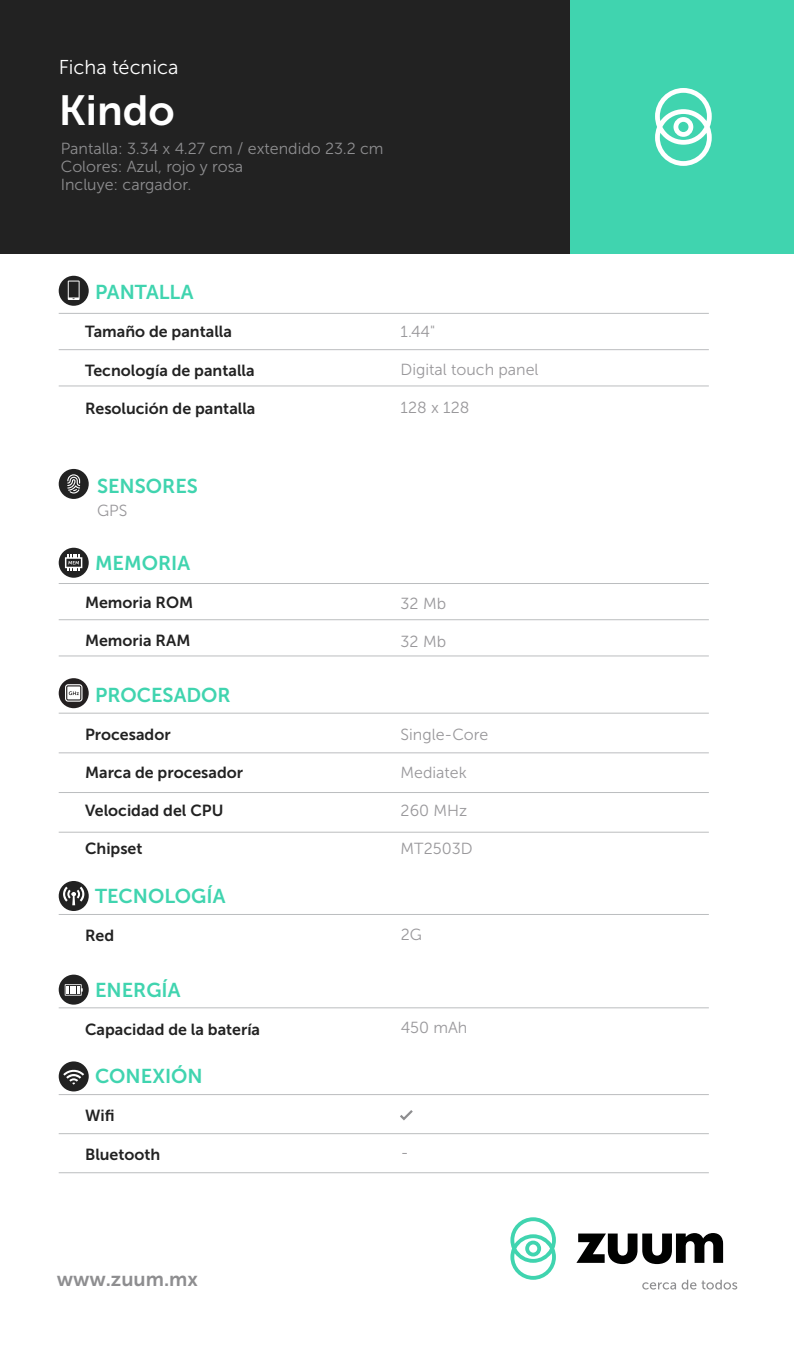
<style>
.page{position:relative;width:794px;height:1356px;background:#fff}
.page>*{position:absolute;margin:0;border:0;box-sizing:border-box;transform-origin:0 0}
.t1{font:42px "Museo Sans 700";color:#fff}
.t2{font:20px "Museo Sans 700";color:#40d4af}
.t3{font:20px "Museo Sans 300";color:#fff}
.t4{font:20px "Museo Sans 700";color:#8e8e90}
.t5{font:16px "Museo Sans 700";color:#222}
.t6{font:16px "Museo Sans 300";color:#99989b}
.t7{font:16px/18px "Museo Sans 300";color:#8e8e90}
</style>
<div class="page">
<hr style="left:59px;top:313px;width:650px;height:1px;background:#bbbdbf">
<hr style="left:59px;top:349px;width:650px;height:1px;background:#bbbdbf">
<hr style="left:59px;top:385px;width:650px;height:1px;background:#bbbdbf">
<hr style="left:59px;top:583px;width:650px;height:1px;background:#bbbdbf">
<hr style="left:59px;top:712px;width:650px;height:1px;background:#bbbdbf">
<hr style="left:59px;top:752px;width:650px;height:1px;background:#bbbdbf">
<hr style="left:59px;top:792px;width:650px;height:1px;background:#bbbdbf">
<hr style="left:59px;top:831px;width:650px;height:1px;background:#bbbdbf">
<hr style="left:59px;top:619px;width:650px;height:1px;background:#bbbdbf">
<hr style="left:59px;top:655px;width:650px;height:1px;background:#bbbdbf">
<hr style="left:59px;top:914px;width:650px;height:1px;background:#bbbdbf">
<hr style="left:59px;top:1007px;width:650px;height:1px;background:#bbbdbf">
<hr style="left:59px;top:1094px;width:650px;height:1px;background:#bbbdbf">
<hr style="left:59px;top:1133px;width:650px;height:1px;background:#bbbdbf">
<hr style="left:59px;top:1172px;width:650px;height:1px;background:#bbbdbf">
<svg style="left:400px;top:1110px;width:13px;height:11px"></svg>
<div style="left:59px;top:276px;width:30px;height:30px;background:#222;border-radius:50%"></div>
<svg style="left:68px;top:280px;width:12px;height:20px"></svg>
<div style="left:59px;top:469px;width:30px;height:30px;background:#222;border-radius:50%"></div>
<svg style="left:67px;top:474px;width:13px;height:19px"></svg>
<div style="left:59px;top:547px;width:30px;height:30px;background:#222;border-radius:50%"></div>
<svg style="left:65px;top:554px;width:17px;height:17px"></svg>
<svg style="left:59px;top:678px;width:30px;height:30px"></svg>
<svg style="left:59px;top:880px;width:30px;height:30px"></svg>
<svg style="left:63px;top:886px;width:21px;height:19px"></svg>
<div style="left:59px;top:974px;width:30px;height:30px;background:#222;border-radius:50%"></div>
<svg style="left:65px;top:984px;width:18px;height:11px"></svg>
<div style="left:59px;top:1061px;width:30px;height:30px;background:#222;border-radius:50%"></div>
<svg style="left:63px;top:1069px;width:21px;height:15px"></svg>
<svg style="left:65px;top:684px;width:17px;height:17px"></svg>
<svg style="left:642px;top:1279px;width:95px;height:10px"></svg>
<svg style="left:510px;top:1217px;width:46px;height:62px"></svg>
<svg style="left:576px;top:1233px;width:147px;height:30px"></svg>
<div style="left:0;top:0;width:571px;height:253px;background:#222"></div>
<div style="left:571px;top:0;width:223px;height:253px;background:#40d4af"></div>
<svg style="left:655px;top:88px;width:56px;height:78px"></svg>
<p class="t3" style="left:59px;top:56px;width:121px">Ficha técnica</p>
<h1 class="t1" style="left:59px;top:87px;width:118px">Kindo</h1>
<p class="t7" style="left:61px;top:139px;width:324px">Pantalla: 3.34 x 4.27 cm / extendido 23.2 cm<br>Colores: Azul, rojo y rosa<br>Incluye: cargador.</p>
<p class="t2" style="left:95px;top:281px;width:100px">PANTALLA</p>
<p class="t5" style="left:85px;top:323px;width:148px">Tamaño de pantalla</p>
<p class="t5" style="left:85px;top:361px;width:171px">Tecnología de pantalla</p>
<p class="t5" style="left:85px;top:399px;width:172px">Resolución de pantalla</p>
<p class="t2" style="left:97px;top:475px;width:102px">SENSORES</p>
<p class="t6" style="left:97px;top:502px;width:32px">GPS</p>
<p class="t2" style="left:95px;top:551px;width:97px">MEMORIA</p>
<p class="t5" style="left:85px;top:593px;width:110px">Memoria ROM</p>
<p class="t5" style="left:85px;top:631px;width:107px">Memoria RAM</p>
<p class="t2" style="left:95px;top:683px;width:137px">PROCESADOR</p>
<p class="t5" style="left:85px;top:725px;width:87px">Procesador</p>
<p class="t5" style="left:85px;top:763px;width:160px">Marca de procesador</p>
<p class="t5" style="left:85px;top:801px;width:140px">Velocidad del CPU</p>
<p class="t5" style="left:85px;top:839px;width:59px">Chipset</p>
<p class="t2" style="left:95px;top:885px;width:132px">TECNOLOGÍA</p>
<p class="t5" style="left:85px;top:926px;width:31px">Red</p>
<p class="t2" style="left:95px;top:978px;width:87px">ENERGÍA</p>
<p class="t5" style="left:85px;top:1020px;width:177px">Capacidad de la batería</p>
<p class="t2" style="left:95px;top:1065px;width:109px">CONEXIÓN</p>
<p class="t5" style="left:85px;top:1106px;width:31px">Wifi</p>
<p class="t5" style="left:85px;top:1144px;width:77px">Bluetooth</p>
<p class="t6" style="left:401px;top:323px;width:36px">1.44"</p>
<p class="t6" style="left:401px;top:361px;width:139px">Digital touch panel</p>
<p class="t6" style="left:401px;top:399px;width:70px">128 x 128</p>
<p class="t6" style="left:401px;top:594px;width:47px">32 Mb</p>
<p class="t6" style="left:401px;top:632px;width:47px">32 Mb</p>
<p class="t6" style="left:401px;top:725px;width:89px">Single-Core</p>
<p class="t6" style="left:401px;top:763px;width:68px">Mediatek</p>
<p class="t6" style="left:401px;top:801px;width:68px">260 MHz</p>
<p class="t6" style="left:401px;top:839px;width:73px">MT2503D</p>
<p class="t6" style="left:401px;top:925px;width:23px">2G</p>
<p class="t6" style="left:401px;top:1019px;width:68px">450 mAh</p>
<p class="t6" style="left:401px;top:1144px;width:9px">-</p>
<p class="t4" style="left:57px;top:1267px;width:143px">www.zuum.mx</p>
</div>
